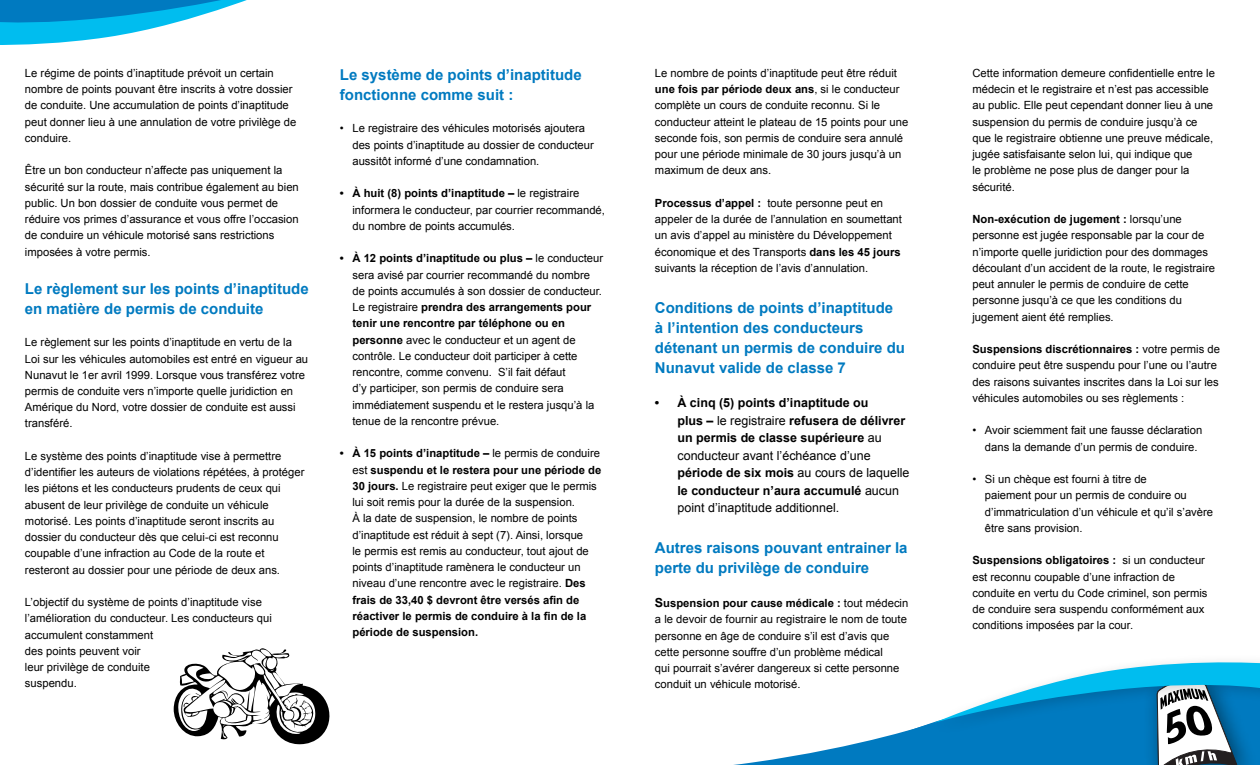
<style>
.page{position:relative;width:1260px;height:765px;background:#fff}
.page>*{position:absolute;margin:0;border:0;box-sizing:border-box;transform-origin:0 0}
.t1{font:700 15px/20px "Arial";color:#007ac0}
.t2{font:700 12.5px/17.5px "Arial";color:#000}
.t3{font:11.25px/16.2px "Arial";color:#000}
.s1{font-weight:700}
.s2{font-weight:400}
.s3{font-weight:700;font-size:12.5px}
</style>
<div class="page">
<svg style="left:0;top:0;width:247px;height:45px"></svg>
<svg style="left:733px;top:662px;width:527px;height:103px"></svg>
<svg style="left:174px;top:648px;width:156px;height:97px"></svg>
<p class="t3" style="left:25px;top:65px;width:273px">Le régime de points d’inaptitude prévoit un certain nombre de points pouvant être inscrits à votre dossier de conduite. Une accumulation de points d’inaptitude peut donner lieu à une annulation de votre privilège de conduire.</p>
<p class="t3" style="left:25px;top:162px;width:275px">Être un bon conducteur n’affecte pas uniquement la sécurité sur la route, mais contribue également au bien public. Un bon dossier de conduite vous permet de réduire vos primes d’assurance et vous offre l’occasion de conduire un véhicule motorisé sans restrictions imposées à votre permis.</p>
<h1 class="t1" style="left:25px;top:279px;width:285px">Le règlement sur les points d’inaptitude en matière de permis de conduite</h1>
<p class="t3" style="left:25px;top:334px;width:285px">Le règlement sur les points d’inaptitude en vertu de la Loi sur les véhicules automobiles est entré en vigueur au Nunavut le 1er avril 1999. Lorsque vous transférez votre permis de conduite vers n’importe quelle juridiction en Amérique du Nord, votre dossier de conduite est aussi transféré.</p>
<p class="t3" style="left:25px;top:448px;width:281px">Le système des points d’inaptitude vise à permettre d’identifier les auteurs de violations répétées, à protéger les piétons et les conducteurs prudents de ceux qui abusent de leur privilège de conduite un véhicule motorisé. Les points d’inaptitude seront inscrits au dossier du conducteur dès que celui-ci est reconnu coupable d’une infraction au Code de la route et resteront au dossier pour une période de deux ans.</p>
<p class="t3" style="left:25px;top:594px;width:249px">L’objectif du système de points d’inaptitude vise l’amélioration du conducteur. Les conducteurs qui accumulent constamment<br>des points peuvent voir<br>leur privilège de conduite<br>suspendu.</p>
<h1 class="t1" style="left:340px;top:65px;width:243px">Le système de points d’inaptitude fonctionne comme suit :</h1>
<p class="t3" style="left:352px;top:121px;width:243px;text-indent:-12px">• Le registraire des véhicules motorisés ajoutera des points d’inaptitude au dossier de conducteur aussitôt informé d’une condamnation.</p>
<p class="t3" style="left:352px;top:186px;width:254px;text-indent:-12px"><span class="s1">• À huit (8) points d’inaptitude –</span> le registraire informera le conducteur, par courrier recommandé, du nombre de points accumulés.</p>
<p class="t3" style="left:352px;top:251px;width:252px;text-indent:-12px"><span class="s1">• À 12 points d’inaptitude ou plus –</span> le conducteur sera avisé par courrier recommandé du nombre de points accumulés à son dossier de conducteur.<br>Le registraire <span class="s1">prendra des arrangements pour tenir une rencontre par téléphone ou en personne</span> avec le conducteur et un agent de contrôle. Le conducteur doit participer à cette rencontre, comme convenu. S’il fait défaut<br>d’y participer, son permis de conduire sera immédiatement suspendu et le restera jusqu’à la tenue de la rencontre prévue.</p>
<p class="t3" style="left:352px;top:445px;width:250px;text-indent:-12px"><span class="s1">• À 15 points d’inaptitude –</span> le permis de conduire est <span class="s1">suspendu et le restera pour une période de 30 jours.</span> Le registraire peut exiger que le permis lui soit remis pour la durée de la suspension.<br>À la date de suspension, le nombre de points d’inaptitude est réduit à sept (7). Ainsi, lorsque<br>le permis est remis au conducteur, tout ajout de points d’inaptitude ramènera le conducteur un niveau d’une rencontre avec le registraire. <span class="s1">Des frais de 33,40 $ devront être versés afin de réactiver le permis de conduire à la fin de la période de suspension.</span></p>
<p class="t3" style="left:655px;top:65px;width:255px">Le nombre de points d’inaptitude peut être réduit <span class="s1">une fois par période deux ans</span>, si le conducteur complète un cours de conduite reconnu. Si le conducteur atteint le plateau de 15 points pour une seconde fois, son permis de conduire sera annulé pour une période minimale de 30 jours jusqu’à un maximum de deux ans.</p>
<p class="t3" style="left:655px;top:195px;width:249px"><span class="s1">Processus d’appel :</span> toute personne peut en appeler de la durée de l’annulation en soumettant un avis d’appel au ministère du Développement économique et des Transports <span class="s1">dans les 45 jours </span>suivants la réception de l’avis d’annulation.</p>
<h1 class="t1" style="left:655px;top:298px;width:252px">Conditions de points d’inaptitude à l’intention des conducteurs détenant un permis de conduire du<br>Nunavut valide de classe 7</h1>
<p class="t2" style="left:677px;top:394px;width:234px;text-indent:-22px">• À cinq (5) points d’inaptitude ou<br>plus – <span class="s2">le registraire</span> refusera de délivrer un permis de classe supérieure <span class="s2">au conducteur avant l’échéance d’une </span>période de six mois <span class="s2">au cours de laquelle </span>le conducteur n’aura accumulé <span class="s2">aucun point d’inaptitude additionnel.</span></p>
<h1 class="t1" style="left:655px;top:538px;width:254px">Autres raisons pouvant entrainer la perte du privilège de conduire</h1>
<p class="t3" style="left:655px;top:595px;width:255px"><span class="s3">S</span><span class="s1">uspension pour cause médicale :</span> tout médecin a le devoir de fournir au registraire le nom de toute personne en âge de conduire s’il est d’avis que cette personne souffre d’un problème médical<br>qui pourrait s’avérer dangereux si cette personne conduit un véhicule motorisé.</p>
<p class="t3" style="left:972px;top:65px;width:244px">Cette information demeure confidentielle entre le médecin et le registraire et n’est pas accessible au public. Elle peut cependant donner lieu à une suspension du permis de conduire jusqu’à ce que le registraire obtienne une preuve médicale, jugée satisfaisante selon lui, qui indique que<br>le problème ne pose plus de danger pour la sécurité.</p>
<p class="t3" style="left:972px;top:211px;width:244px"><span class="s1">Non-exécution de jugement :</span> lorsqu’une personne est jugée responsable par la cour de n’importe quelle juridiction pour des dommages découlant d’un accident de la route, le registraire peut annuler le permis de conduire de cette personne jusqu’à ce que les conditions du jugement aient été remplies.</p>
<p class="t3" style="left:972px;top:341px;width:249px"><span class="s1">Suspensions discrétionnaires :</span> votre permis de conduire peut être suspendu pour l’une ou l’autre des raisons suivantes inscrites dans la Loi sur les véhicules automobiles ou ses règlements :</p>
<p class="t3" style="left:985px;top:422px;width:219px;text-indent:-12px">• Avoir sciemment fait une fausse déclaration dans la demande d’un permis de conduire.</p>
<p class="t3" style="left:985px;top:471px;width:230px;text-indent:-12px">• Si un chèque est fourni à titre de<br>paiement pour un permis de conduire ou d’immatriculation d’un véhicule et qu’il s’avère être sans provision.</p>
<p class="t3" style="left:972px;top:552px;width:237px"><span class="s1">Suspensions obligatoires :</span> si un conducteur est reconnu coupable d’une infraction de conduite en vertu du Code criminel, son permis de conduire sera suspendu conformément aux conditions imposées par la cour.</p>
</div>
